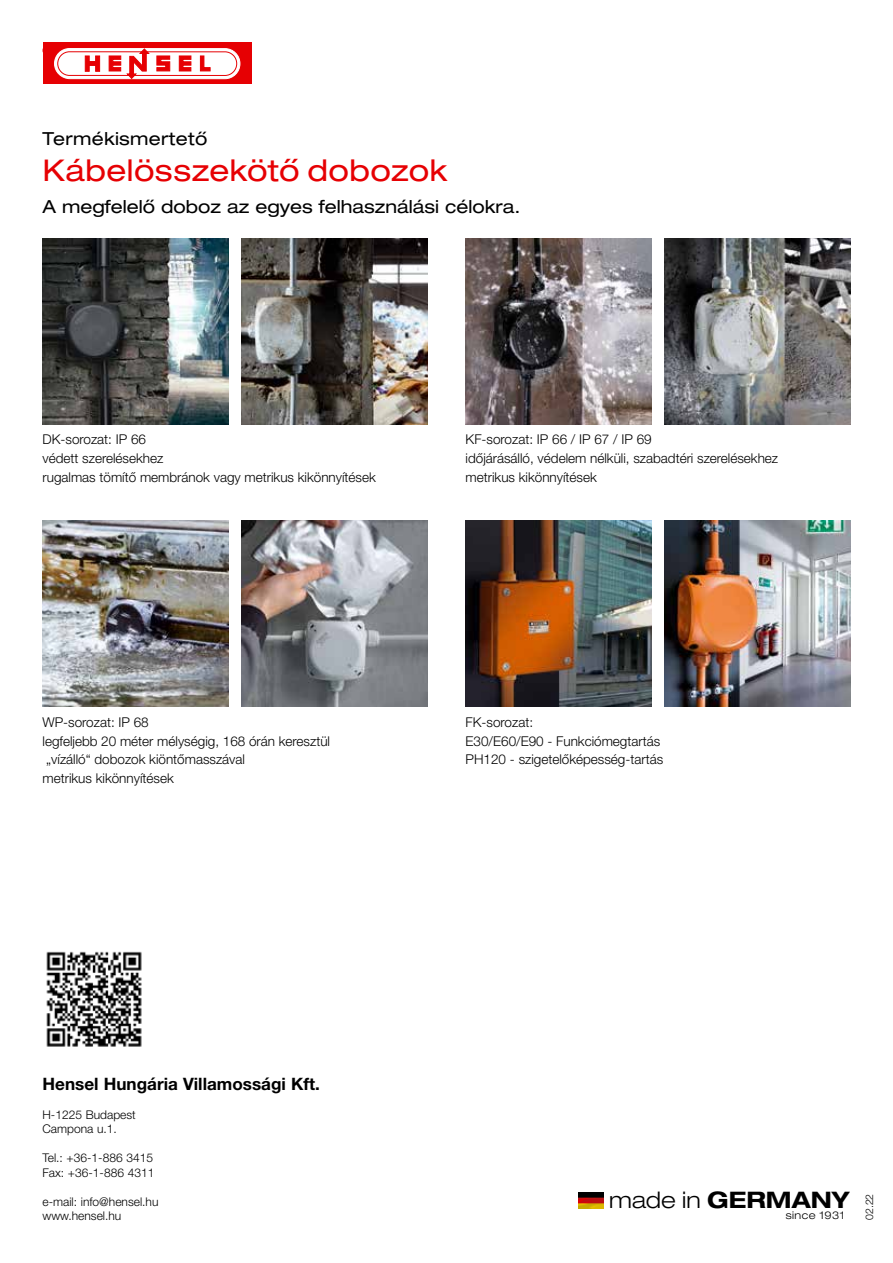
<style>
.page{position:relative;width:893px;height:1263px;background:#fff}
.page>*{position:absolute;margin:0;border:0;box-sizing:border-box;transform-origin:0 0}
.t1{font:expanded 30px "Helvetica Neue LT Pro";letter-spacing:.015em;color:#e60003}
.t2{font:700 expanded 22.8px "Helvetica Neue LT Pro";color:#000}
.t3{font:expanded 18px "Helvetica Neue LT Pro";color:#000}
.t4{font:700 17.1px "Helvetica Neue LT Pro";color:#000}
.t5{font:300 13.5px/18.8px "Helvetica Neue LT Pro";color:#000}
.t6{font:300 12px/14.4px "Helvetica Neue LT Pro";color:#000}
.t7{font:300 expanded 10.65px "Helvetica Neue LT Pro";letter-spacing:.04em;color:#000}
.t8{font:300 10.5px "Helvetica Neue LT Pro";color:#000}
.s1{font-weight:300}
</style>
<div class="page">
<div style="left:43px;top:43px;width:208px;height:41px;background:#e60003"></div>
<svg style="left:54px;top:48px;width:187px;height:31px"></svg>
<img style="left:579px;top:1192px;width:24px;height:16px">
<img style="left:43px;top:238px;width:186px;height:186px">
<img style="left:241px;top:238px;width:186px;height:186px">
<img style="left:466px;top:238px;width:186px;height:186px">
<img style="left:664px;top:238px;width:186px;height:186px">
<img style="left:43px;top:521px;width:186px;height:186px">
<img style="left:241px;top:521px;width:186px;height:186px">
<img style="left:466px;top:521px;width:186px;height:186px">
<img style="left:664px;top:521px;width:186px;height:186px">
<img style="left:46px;top:951px;width:96px;height:96px">
<h3 class="t3" style="left:43px;top:128px;width:166px">Termékismertető</h3>
<h1 class="t1" style="left:43px;top:153px;width:406px">Kábelösszekötő dobozok</h1>
<h3 class="t3" style="left:43px;top:196px;width:480px">A megfelelő doboz az egyes felhasználási célokra.</h3>
<p class="t5" style="left:43px;top:430px;width:335px">DK-sorozat: IP 66<br>védett szerelésekhez<br>rugalmas tömítő membránok vagy metrikus kikönnyítések</p>
<p class="t5" style="left:466px;top:430px;width:314px">KF-sorozat: IP 66 / IP 67 / IP 69<br>időjárásálló, védelem nélküli, szabadtéri szerelésekhez metrikus kikönnyítések</p>
<p class="t5" style="left:43px;top:712px;width:289px">WP-sorozat: IP 68<br>legfeljebb 20 méter mélységig, 168 órán keresztül „vízálló“ dobozok kiöntőmasszával<br>metrikus kikönnyítések</p>
<p class="t5" style="left:466px;top:712px;width:199px">FK-sorozat:<br>E30/E60/E90 - Funkciómegtartás<br>PH120 - szigetelőképesség-tartás</p>
<p class="t4" style="left:43px;top:1073px;width:279px">Hensel Hungária Villamossági Kft.</p>
<p class="t6" style="left:43px;top:1107px;width:95px">H-1225 Budapest<br>Campona u.1.</p>
<p class="t6" style="left:43px;top:1150px;width:113px">Tel.: +36-1-886 3415<br>Fax: +36-1-886 4311</p>
<p class="t6" style="left:43px;top:1194px;width:117px">e-mail: info@hensel.hu www.hensel.hu</p>
<h2 class="t2" style="left:609px;top:1186px;width:242px"><span class="s1">made in</span> GERMANY</h2>
<p class="t7" style="left:786px;top:1208px;width:60px">since 1931</p>
<p class="t8" style="left:863px;top:1220px;width:28px;rotate:-90deg">02.22</p>
</div>
